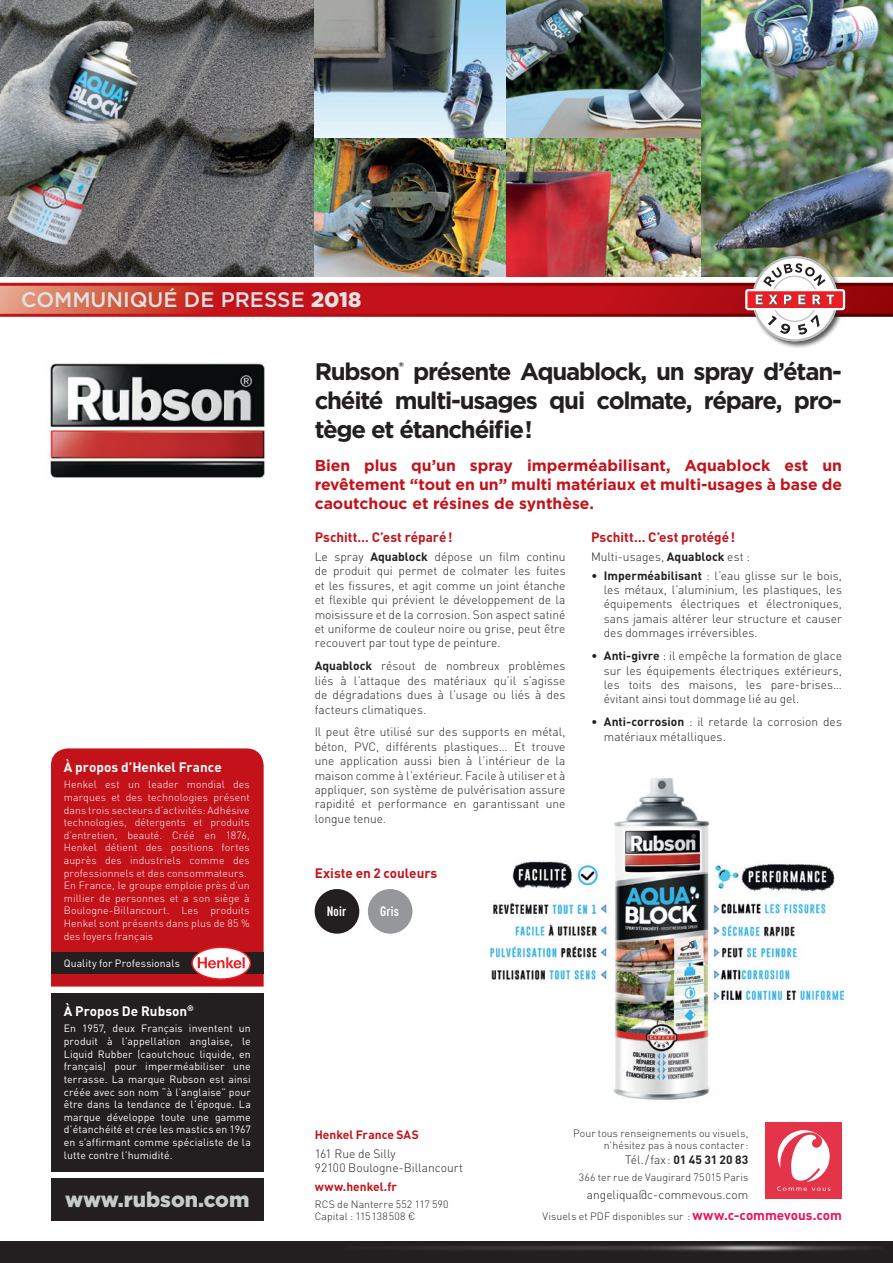
<style>
.page{position:relative;width:893px;height:1263px;background:#fff}
.page>*{position:absolute;margin:0;border:0;box-sizing:border-box;transform-origin:0 0}
.t1{font:700 24px/28.8px "Gotham";letter-spacing:-.05em;color:#231f20;text-align:justify}
.t2{font:500 21px "Gotham";color:#e0e3e3}
.t3{font:900 21px "Gotham";color:#c5cbcb}
.t4{font:700 15.75px/18.9px "Gotham";color:#c4121a;text-align:justify}
.t5{font:700 13.5px "DIN Pro";color:#c4121a}
.t6{font:700 13.5px "DIN Pro";color:#fff}
.t7{font:700 13.5px "DIN Cond";letter-spacing:.01em;color:#fff}
.t8{font:300 12px/14.4px "DIN Pro";color:#231f20;text-align:justify}
.t9{font:700 12px "DIN Pro";color:#c4121a}
.t10{font:700 12px "DIN Pro";letter-spacing:.01em;color:#231f20}
.t11{font:300 10.5px/12.6px "DIN Pro";letter-spacing:.01em;color:#fff}
.t12{font:10.5px/12.6px "DIN Pro";letter-spacing:.01em;color:#fff;text-align:justify}
.t13{font:300 10.5px/12.6px "DIN Pro";letter-spacing:.005em;color:#231f20}
.s1{font-weight:900}
.s2{font-weight:700}
.s3{font-weight:300}
.s4{font-weight:700;font-size:13.5px;color:#ee1059}
</style>
<div class="page">
<img style="left:0;top:0;width:893px;height:263px">
<img style="left:50px;top:363px;width:216px;height:115px">
<div style="left:0;top:1242px;width:893px;height:21px;background:#231f20"></div>
<img style="left:414px;top:1245px;width:457px;height:6px">
<img style="left:490px;top:778px;width:354px;height:322px">
<div style="left:751px;top:254px;width:94px;height:95px;background:#231f20;opacity:.75"></div>
<svg style="left:753px;top:257px;width:83px;height:83px"></svg>
<svg style="left:0;top:263px;width:893px;height:72px"></svg>
<div style="left:765px;top:1123px;width:77px;height:76px;background:#e4344a"></div>
<svg style="left:777px;top:1130px;width:53px;height:61px"></svg>
<div style="left:51px;top:1178px;width:213px;height:42px;background:#231f20"></div>
<div style="left:51px;top:748px;width:213px;height:238px;background:#c4121a"></div>
<div style="left:51px;top:993px;width:213px;height:178px;background:#231f20"></div>
<div style="left:51px;top:952px;width:213px;height:22px;background:#231f20"></div>
<svg style="left:191px;top:946px;width:60px;height:34px"></svg>
<svg style="left:193px;top:948px;width:57px;height:30px;background:#edaeb0"></svg>
<div style="left:315px;top:889px;width:44px;height:45px;background:#231f20;border-radius:50%"></div>
<div style="left:368px;top:889px;width:44px;height:45px;background:#96979b;border-radius:50%"></div>
<h2 class="t2" style="left:21px;top:286px;width:341px">COMMUNIQUÉ DE PRESSE <span class="s1">2018</span></h2>
<p class="t6" style="left:64px;top:757px;width:159px">À propos d’Henkel France</p>
<p class="t11" style="left:64px;top:778px;width:187px">Henkel est un leader mondial des marques et des technologies présent dans trois secteurs d’activités: Adhésive technologies, détergents et produits d’entretien, beauté. Créé en 1876, Henkel détient des positions fortes auprès des industriels comme des professionnels et des consommateurs.<br>En France, le groupe emploie près d’un millier de personnes et a son siège à Boulogne-Billancourt. Les produits Henkel sont présents dans plus de 85 % des foyers français</p>
<p class="t12" style="left:64px;top:956px;width:118px">Quality for Professionals</p>
<h1 class="t1" style="left:315px;top:357px;width:529px">Rubson<sup>®</sup> présente Aquablock, un spray d’étan&shy;chéité multi-usages qui colmate, répare, pro&shy;tège et étanchéifie !</h1>
<h3 class="t4" style="left:315px;top:456px;width:529px">Bien plus qu’un spray imperméabilisant, Aquablock est un revêtement “tout en un” multi matériaux et multi-usages à base de caoutchouc et résines de synthèse.</h3>
<p class="t5" style="left:315px;top:528px;width:139px">Pschitt… C’est réparé!</p>
<p class="t8" style="left:315px;top:549px;width:252px">Le spray <span class="s2">Aquablock</span> dépose un film continu de produit qui permet de colmater les fuites et les fissures, et agit comme un joint étanche et flexible qui prévient le développement de la moisissure et de la corrosion. Son aspect satiné et uniforme de couleur noire ou grise, peut être recouvert par tout type de peinture.</p>
<p class="t8" style="left:315px;top:658px;width:252px"><span class="s2">Aquablock</span> résout de nombreux problèmes liés à l’attaque des matériaux qu’il s’agisse de dégradations dues à l’usage ou liés à des facteurs climatiques.</p>
<p class="t8" style="left:315px;top:724px;width:252px">Il peut être utilisé sur des supports en métal, béton, PVC, différents plastiques… Et trouve une application aussi bien à l’intérieur de la maison comme à l’extérieur. Facile à utiliser et à appliquer, son système de pulvérisation assure rapidité et performance en garantissant une longue tenue.</p>
<p class="t5" style="left:591px;top:528px;width:145px">Pschitt… C’est protégé!</p>
<p class="t8" style="left:591px;top:549px;width:160px">Multi-usages, <span class="s2">Aquablock</span> est :</p>
<p class="t8" style="left:604px;top:568px;width:240px;text-indent:-13px">• <span class="s2">Imperméabilisant</span> : l’eau glisse sur le bois, les métaux, l’aluminium, les plastiques, les équipements électriques et électroniques, sans jamais altérer leur structure et causer des dommages irréversibles.</p>
<p class="t8" style="left:604px;top:648px;width:240px;text-indent:-13px">• <span class="s2">Anti-givre</span> : il empêche la formation de glace sur les équipements électriques extérieurs, les toits des maisons, les pare-brises… évitant ainsi tout dommage lié au gel.</p>
<p class="t8" style="left:604px;top:714px;width:240px;text-indent:-13px">• <span class="s2">Anti-corrosion</span> : il retarde la corrosion des matériaux métalliques.</p>
<p class="t5" style="left:315px;top:864px;width:124px">Existe en 2 couleurs</p>
<p class="t7" style="left:327px;top:903px;width:21px">Noir</p>
<p class="t7" style="left:380px;top:903px;width:20px">Gris</p>
<p class="t6" style="left:64px;top:1001px;width:132px">À Propos De Rubson<sup>®</sup></p>
<p class="t12" style="left:64px;top:1022px;width:189px">En 1957, deux Français inventent un produit à l’appellation anglaise, le Liquid Rubber (caoutchouc liquide, en français) pour imperméabiliser une terrasse. La marque Rubson est ainsi créée avec son nom “à l’anglaise” pour être dans la tendance de l’époque. La marque développe toute une gamme d’étanchéité et crée les mastics en 1967 en s’affirmant comme spécialiste de la lutte contre l’humidité.</p>
<p class="t13" style="left:573px;top:1126px;width:177px;text-align:right">Pour tous renseignements ou visuels, n’hésitez pas à nous contacter:</p>
<p class="t10" style="left:625px;top:1151px;width:125px"><span class="s3">Tél./fax:</span> 01 45 31 20 83</p>
<p class="t13" style="left:579px;top:1170px;width:171px">366 ter rue de Vaugirard 75015 Paris</p>
<p class="t9" style="left:315px;top:1127px;width:106px">Henkel France SAS</p>
<p class="t8" style="left:315px;top:1146px;width:150px">161 Rue de Silly<br>92100 Boulogne-Billancourt</p>
<p class="t9" style="left:315px;top:1178px;width:84px">www.henkel.fr</p>
<p class="t13" style="left:315px;top:1197px;width:135px">RCS de Nanterre 552 117 590<br>Capital : 115138508 €</p>
<h2 class="t3" style="left:65px;top:1185px;width:186px">www.rubson.com</h2>
<p class="t8" style="left:587px;top:1187px;width:163px">angeliqua@c-commevous.com</p>
<p class="t13" style="left:543px;top:1210px;width:301px">Visuels et PDF disponibles sur : <span class="s4">www.c-commevous.com</span></p>
</div>
